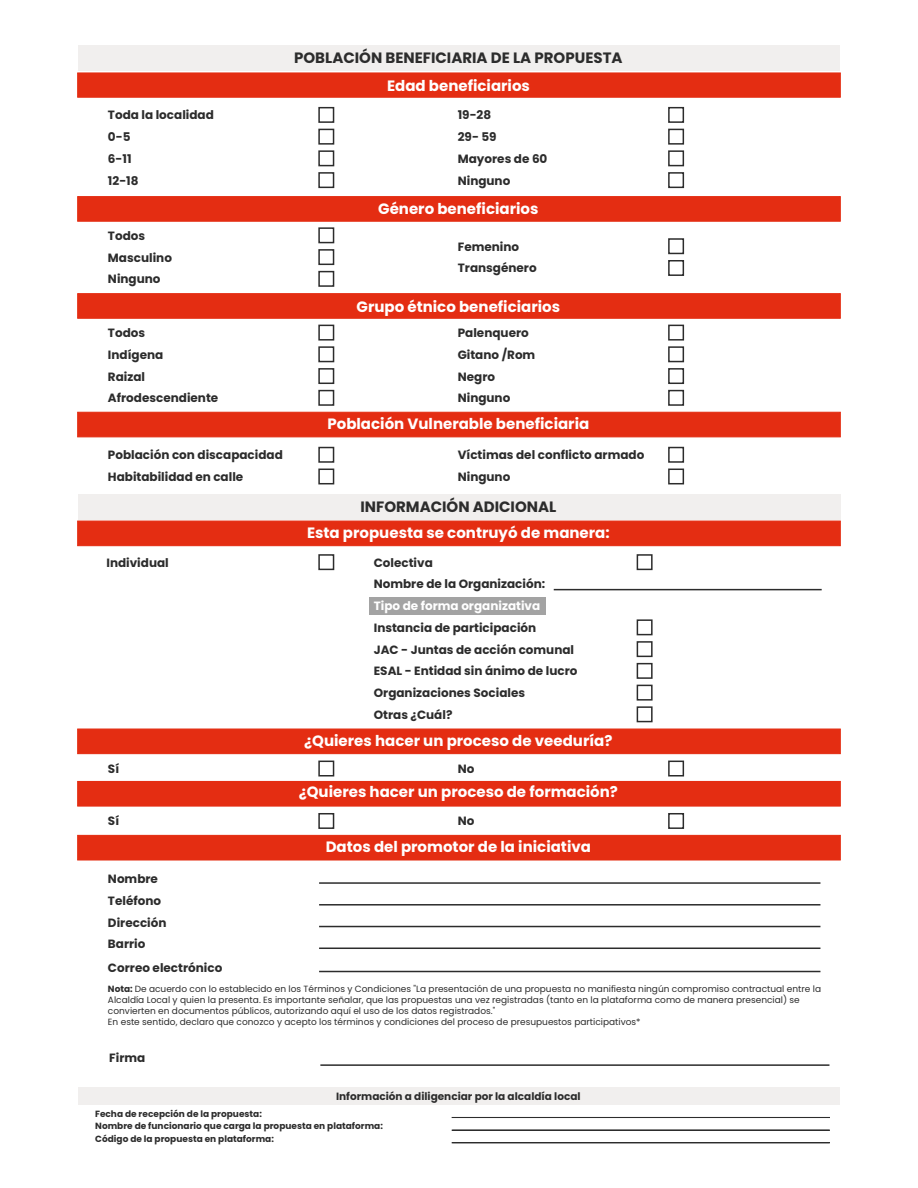
<style>
.page{position:relative;width:918px;height:1188px;background:#fff}
.page>*{position:absolute;margin:0;border:0;box-sizing:border-box;transform-origin:0 0}
.t1{font:700 15px "Poppins";color:#fff}
.t2{font:700 15px "Poppins";color:#2c2c2c}
.t3{font:700 12px/21.8px "Poppins";color:#2c2c2c}
.t4{font:700 12px "Poppins";color:#fff}
.t5{font:700 10.5px "Poppins";color:#2c2c2c}
.t6{font:9px/10.8px "Poppins";color:#2c2c2c}
.t7{font:700 9px/12.6px "Poppins";color:#2c2c2c}
.s1{font-weight:700}
</style>
<div class="page">
<div style="left:318px;top:107px;width:16px;height:16px;border:2px solid #2c2c2c"></div>
<div style="left:318px;top:129px;width:16px;height:16px;border:2px solid #2c2c2c"></div>
<div style="left:318px;top:150px;width:16px;height:16px;border:2px solid #2c2c2c"></div>
<div style="left:318px;top:172px;width:16px;height:16px;border:2px solid #2c2c2c"></div>
<div style="left:668px;top:107px;width:16px;height:16px;border:2px solid #2c2c2c"></div>
<div style="left:668px;top:129px;width:16px;height:16px;border:2px solid #2c2c2c"></div>
<div style="left:668px;top:150px;width:16px;height:16px;border:2px solid #2c2c2c"></div>
<div style="left:668px;top:172px;width:16px;height:16px;border:2px solid #2c2c2c"></div>
<div style="left:77px;top:293px;width:764px;height:26px;background:#e42d12;border:1px solid #e42d12"></div>
<div style="left:318px;top:325px;width:16px;height:16px;border:2px solid #2c2c2c"></div>
<div style="left:318px;top:346px;width:16px;height:16px;border:2px solid #2c2c2c"></div>
<div style="left:318px;top:368px;width:16px;height:16px;border:2px solid #2c2c2c"></div>
<div style="left:318px;top:390px;width:16px;height:16px;border:2px solid #2c2c2c"></div>
<div style="left:668px;top:325px;width:16px;height:16px;border:2px solid #2c2c2c"></div>
<div style="left:668px;top:346px;width:16px;height:16px;border:2px solid #2c2c2c"></div>
<div style="left:668px;top:368px;width:16px;height:16px;border:2px solid #2c2c2c"></div>
<div style="left:668px;top:390px;width:16px;height:16px;border:2px solid #2c2c2c"></div>
<hr style="left:319px;top:882px;width:501px;height:2px;background:#2c2c2c">
<hr style="left:319px;top:904px;width:501px;height:2px;background:#2c2c2c">
<hr style="left:319px;top:926px;width:501px;height:1px;background:#2c2c2c">
<hr style="left:319px;top:948px;width:501px;height:1px;background:#2c2c2c">
<hr style="left:319px;top:971px;width:501px;height:1px;background:#2c2c2c">
<hr style="left:320px;top:1064px;width:509px;height:2px;background:#2c2c2c">
<div style="left:77px;top:196px;width:764px;height:26px;background:#e42d12;border:1px solid #e42d12"></div>
<div style="left:318px;top:227px;width:16px;height:16px;border:2px solid #2c2c2c"></div>
<div style="left:318px;top:249px;width:16px;height:16px;border:2px solid #2c2c2c"></div>
<div style="left:318px;top:271px;width:16px;height:16px;border:2px solid #2c2c2c"></div>
<div style="left:668px;top:238px;width:16px;height:16px;border:2px solid #2c2c2c"></div>
<div style="left:668px;top:260px;width:16px;height:16px;border:2px solid #2c2c2c"></div>
<div style="left:77px;top:412px;width:764px;height:25px;background:#e42d12;border:1px solid #e42d12"></div>
<div style="left:369px;top:597px;width:177px;height:18px;background:#a3a3a3"></div>
<div style="left:318px;top:554px;width:16px;height:16px;border:2px solid #2c2c2c"></div>
<div style="left:637px;top:554px;width:16px;height:16px;border:2px solid #2c2c2c"></div>
<hr style="left:554px;top:589px;width:268px;height:1px;background:#2c2c2c">
<div style="left:637px;top:619px;width:16px;height:16px;border:2px solid #2c2c2c"></div>
<div style="left:637px;top:641px;width:16px;height:16px;border:2px solid #2c2c2c"></div>
<div style="left:637px;top:663px;width:16px;height:16px;border:2px solid #2c2c2c"></div>
<div style="left:637px;top:685px;width:16px;height:16px;border:2px solid #2c2c2c"></div>
<div style="left:637px;top:706px;width:16px;height:16px;border:2px solid #2c2c2c"></div>
<div style="left:77px;top:521px;width:764px;height:25px;background:#e42d12"></div>
<div style="left:318px;top:447px;width:16px;height:16px;border:2px solid #2c2c2c"></div>
<div style="left:318px;top:469px;width:16px;height:15px;border:2px solid #2c2c2c"></div>
<div style="left:668px;top:447px;width:16px;height:16px;border:2px solid #2c2c2c"></div>
<div style="left:668px;top:469px;width:16px;height:15px;border:2px solid #2c2c2c"></div>
<div style="left:77px;top:729px;width:764px;height:25px;background:#e42d12"></div>
<div style="left:318px;top:761px;width:16px;height:16px;border:2px solid #2c2c2c"></div>
<div style="left:668px;top:761px;width:16px;height:16px;border:2px solid #2c2c2c"></div>
<div style="left:77px;top:781px;width:764px;height:26px;background:#e42d12;border:1px solid #e42d12"></div>
<div style="left:77px;top:835px;width:764px;height:26px;background:#e42d12;border:1px solid #e42d12"></div>
<div style="left:318px;top:813px;width:16px;height:16px;border:2px solid #2c2c2c"></div>
<div style="left:668px;top:813px;width:16px;height:16px;border:2px solid #2c2c2c"></div>
<div style="left:78px;top:494px;width:762px;height:25px;background:#f1efee"></div>
<div style="left:78px;top:45px;width:762px;height:26px;background:#f1efee"></div>
<div style="left:452px;top:1117px;width:378px;height:1px;border:1px solid #2c2c2c"></div>
<div style="left:452px;top:1130px;width:378px;height:1px;border:1px solid #2c2c2c"></div>
<div style="left:452px;top:1142px;width:378px;height:1px;border:1px solid #2c2c2c"></div>
<div style="left:78px;top:1088px;width:762px;height:17px;background:#f1efee"></div>
<div style="left:77px;top:72px;width:764px;height:26px;background:#e42d12;border:1px solid #e42d12"></div>
<p class="t2" style="left:294px;top:49px;width:330px">POBLACIÓN BENEFICIARIA DE LA PROPUESTA</p>
<p class="t1" style="left:387px;top:77px;width:144px">Edad beneficiarios</p>
<p class="t3" style="left:108px;top:104px;width:107px">Toda la localidad<br>0-5<br>6-11<br>12-18</p>
<p class="t3" style="left:458px;top:104px;width:91px">19-28<br>29- 59<br>Mayores de 60<br>Ninguno</p>
<p class="t1" style="left:378px;top:200px;width:162px">Género beneficiarios</p>
<p class="t3" style="left:108px;top:225px;width:66px">Todos<br>Masculino<br>Ninguno</p>
<p class="t3" style="left:458px;top:236px;width:80px">Femenino<br>Transgénero</p>
<p class="t1" style="left:357px;top:299px;width:205px">Grupo étnico beneficiarios</p>
<p class="t3" style="left:108px;top:322px;width:112px">Todos<br>Indígena<br>Raizal<br>Afrodescendiente</p>
<p class="t3" style="left:458px;top:322px;width:79px">Palenquero<br>Gitano /Rom<br>Negro<br>Ninguno</p>
<p class="t1" style="left:327px;top:415px;width:263px">Población Vulnerable beneficiaria</p>
<p class="t3" style="left:108px;top:444px;width:176px">Población con discapacidad<br>Habitabilidad en calle</p>
<p class="t3" style="left:458px;top:444px;width:188px">Víctimas del conflicto armado<br>Ninguno</p>
<p class="t2" style="left:360px;top:498px;width:197px">INFORMACIÓN ADICIONAL</p>
<p class="t1" style="left:307px;top:524px;width:304px">Esta propuesta se contruyó de manera:</p>
<p class="t3" style="left:107px;top:552px;width:64px">Individual</p>
<p class="t3" style="left:374px;top:552px;width:173px">Colectiva<br>Nombre de la Organización:</p>
<p class="t4" style="left:374px;top:599px;width:168px">Tipo de forma organizativa</p>
<p class="t3" style="left:374px;top:617px;width:205px">Instancia de participación<br>JAC - Juntas de acción comunal<br>ESAL - Entidad sin ánimo de lucro<br>Organizaciones Sociales<br>Otras ¿Cuál?</p>
<p class="t1" style="left:304px;top:732px;width:310px">¿Quieres hacer un proceso de veeduría?</p>
<p class="t3" style="left:108px;top:758px;width:13px">Sí</p>
<p class="t3" style="left:458px;top:758px;width:18px">No</p>
<p class="t1" style="left:299px;top:783px;width:321px">¿Quieres hacer un proceso de formación?</p>
<p class="t1" style="left:326px;top:839px;width:267px">Datos del promotor de la iniciativa</p>
<p class="t3" style="left:108px;top:810px;width:13px">Sí</p>
<p class="t3" style="left:458px;top:810px;width:18px">No</p>
<p class="t3" style="left:108px;top:868px;width:60px">Nombre<br>Teléfono<br>Dirección<br>Barrio</p>
<p class="t3" style="left:108px;top:957px;width:116px">Correo electrónico</p>
<p class="t6" style="left:108px;top:984px;width:715px"><span class="s1">Nota:</span> De acuerdo con lo establecido en los Términos y Condiciones "La presentación de una propuesta no manifiesta ningún compromiso contractual entre la Alcaldía Local y quien la presenta. Es importante señalar, que las propuestas una vez registradas (tanto en la plataforma como de manera presencial) se convierten en documentos públicos, autorizando aquí el uso de los datos registrados."<br>En este sentido, declaro que conozco y acepto los términos y condiciones del proceso de presupuestos participativos*</p>
<p class="t3" style="left:109px;top:1047px;width:38px">Firma</p>
<p class="t5" style="left:336px;top:1090px;width:246px">Información a diligenciar por la alcaldía local</p>
<p class="t7" style="left:95px;top:1107px;width:289px">Fecha de recepción de la propuesta:<br>Nombre de funcionario que carga la propuesta en plataforma:<br>Código de la propuesta en plataforma:</p>
</div>
